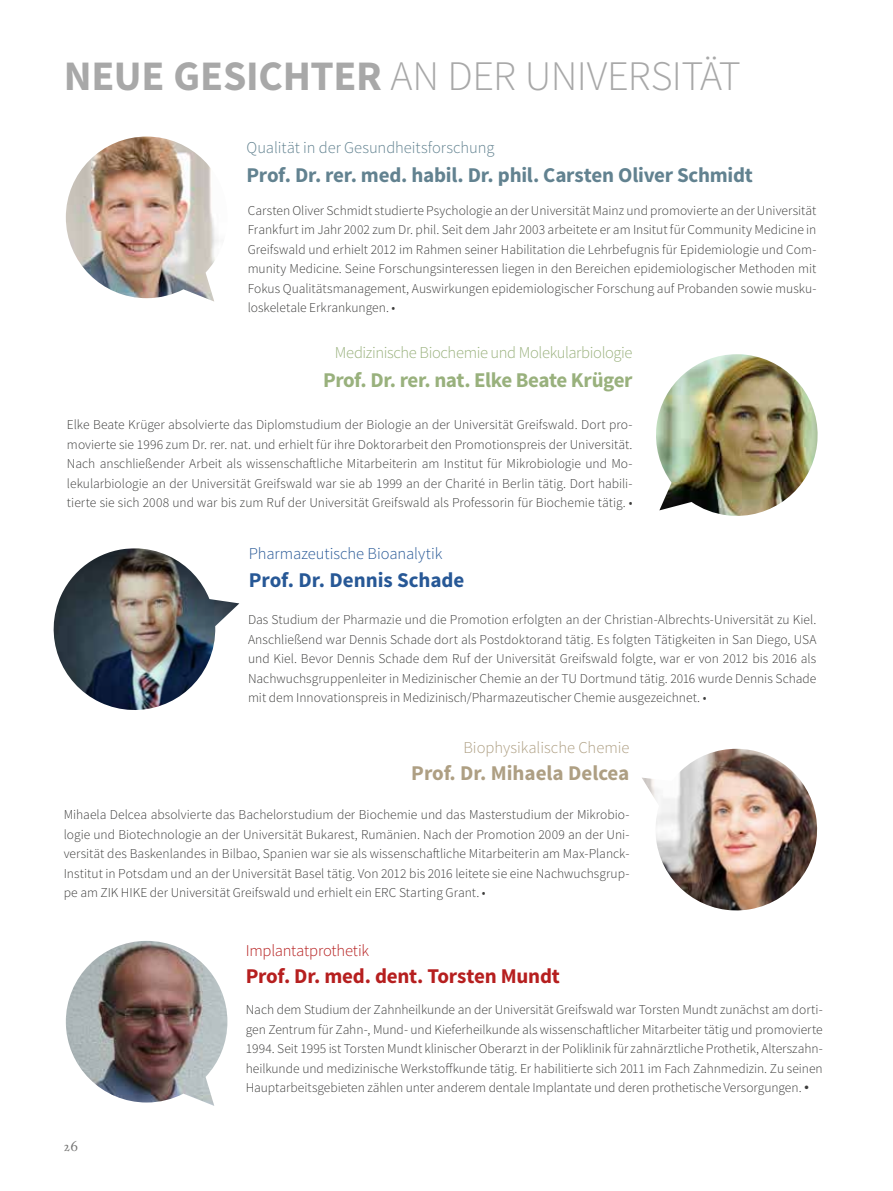
<style>
.page{position:relative;width:893px;height:1191px;background:#fff}
.page>*{position:absolute;margin:0;border:0;box-sizing:border-box;transform-origin:0 0}
.t1{font:300 42px "Source Sans Pro";letter-spacing:-.02em;color:#a8a8a8}
.t2{font:700 21px "Source Sans Pro";letter-spacing:-.01em;color:#628290}
.t3{font:700 21px "Source Sans Pro";letter-spacing:-.025em;color:#99b17d}
.t4{font:700 21px "Source Sans Pro";letter-spacing:-.01em;color:#b61f1f}
.t5{font:700 21px "Source Sans Pro";color:#ae9f83}
.t6{font:700 21px "Source Sans Pro";color:#275896}
.t7{font:300 16.5px "Source Sans Pro";letter-spacing:-.025em;color:#99b17d}
.t8{font:300 16.5px "Source Sans Pro";letter-spacing:-.005em;color:#628290}
.t9{font:300 16.5px "Source Sans Pro";letter-spacing:-.005em;color:#275896}
.t10{font:300 16.5px "Source Sans Pro";color:#ae9f83}
.t11{font:300 16.5px "Source Sans Pro";letter-spacing:-.015em;color:#b61f1f}
.t12{font:300 13.5px/19.5px "Source Sans Pro";color:#3d3d3c;text-align:justify}
.t13{font:13.5px "Day Roman";color:#70706f}
.s1{font-weight:700}
.s2{font-family:"Garamond";font-weight:400;font-size:14.25px}
</style>
<div class="page">
<img style="left:66px;top:136px;width:152px;height:165px">
<img style="left:66px;top:941px;width:161px;height:165px">
<img style="left:53px;top:548px;width:186px;height:162px">
<img style="left:656px;top:354px;width:162px;height:162px">
<img style="left:642px;top:749px;width:176px;height:162px">
<hr style="left:892px;top:624px;width:1px;height:539px;background:#1c9ed9">
<h1 class="t1" style="left:64px;top:50px;width:679px"><span class="s1">NEUE GESICHTER</span> AN DER UNIVERSITÄT</h1>
<p class="t8" style="left:247px;top:138px;width:249px">Qualität in der Gesundheitsforschung</p>
<h2 class="t2" style="left:247px;top:161px;width:508px">Prof. Dr. rer. med. habil. Dr. phil. Carsten Oliver Schmidt</h2>
<p class="t12" style="left:248px;top:200px;width:570px">Carsten Oliver Schmidt studierte Psychologie an der Universität Mainz und promovierte an der Universität Frankfurt im Jahr 2002 zum Dr. phil. Seit dem Jahr 2003 arbeitete er am Insitut für Community Medicine in Greifswald und erhielt 2012 im Rahmen seiner Habilitation die Lehrbefugnis für Epidemiologie und Com&shy;munity Medicine. Seine Forschungsinteressen liegen in den Bereichen epidemiologischer Methoden mit Fokus Qualitätsmanagement, Auswirkungen epidemiologischer Forschung auf Probanden sowie musku&shy;loskeletale Erkrankungen. •</p>
<p class="t7" style="left:335px;top:342px;width:299px">Medizinische Biochemie und Molekularbiologie</p>
<h2 class="t3" style="left:323px;top:366px;width:311px">Prof. Dr. rer. nat. Elke Beate Krüger</h2>
<p class="t12" style="left:67px;top:415px;width:567px">Elke Beate Krüger absolvierte das Diplomstudium der Biologie an der Universität Greifswald. Dort pro&shy;movierte sie 1996 zum Dr. rer. nat. und erhielt für ihre Doktorarbeit den Promotionspreis der Universität.<br>Nach anschließender Arbeit als wissenschaftliche Mitarbeiterin am Institut für Mikrobiologie und Mo&shy;lekularbiologie an der Universität Greifswald war sie ab 1999 an der Charité in Berlin tätig. Dort habili&shy;tierte sie sich 2008 und war bis zum Ruf der Universität Greifswald als Professorin für Biochemie tätig. •</p>
<p class="t9" style="left:249px;top:543px;width:195px">Pharmazeutische Bioanalytik</p>
<h2 class="t6" style="left:249px;top:566px;width:217px">Prof. Dr. Dennis Schade</h2>
<p class="t12" style="left:248px;top:610px;width:570px">Das Studium der Pharmazie und die Promotion erfolgten an der Christian-Albrechts-Universität zu Kiel.<br>Anschließend war Dennis Schade dort als Postdoktorand tätig. Es folgten Tätigkeiten in San Diego, USA und Kiel. Bevor Dennis Schade dem Ruf der Universität Greifswald folgte, war er von 2012 bis 2016 als Nachwuchsgruppenleiter in Medizinischer Chemie an der TU Dortmund tätig. 2016 wurde Dennis Schade mit dem Innovationspreis in Medizinisch/Pharmazeutischer Chemie ausgezeichnet. •</p>
<p class="t10" style="left:463px;top:737px;width:168px">Biophysikalische Chemie</p>
<h2 class="t5" style="left:411px;top:759px;width:220px">Prof. Dr. Mihaela Delcea</h2>
<p class="t12" style="left:64px;top:805px;width:567px">Mihaela Delcea absolvierte das Bachelorstudium der Biochemie und das Masterstudium der Mikrobio&shy;logie und Biotechnologie an der Universität Bukarest, Rumänien. Nach der Promotion 2009 an der Uni&shy;versität des Baskenlandes in Bilbao, Spanien war sie als wissenschaftliche Mitarbeiterin am Max-Planck-Institut in Potsdam und an der Universität Basel tätig. Von 2012 bis 2016 leitete sie eine Nachwuchsgrup&shy;pe am ZIK HIKE der Universität Greifswald und erhielt ein ERC Starting Grant. •</p>
<p class="t11" style="left:246px;top:941px;width:125px">Implantatprothetik</p>
<h2 class="t4" style="left:246px;top:963px;width:315px">Prof. Dr. med. dent. Torsten Mundt</h2>
<p class="t13" style="left:64px;top:1137px;width:16px">26</p>
<p class="t12" style="left:246px;top:1000px;width:578px">Nach dem Studium der Zahnheilkunde an der Universität Greifswald war Torsten Mundt zunächst am dorti&shy;gen Zentrum für Zahn-, Mund- und Kieferheilkunde als wissenschaftlicher Mitarbeiter tätig und promovierte 1994. Seit 1995 ist Torsten Mundt klinischer Oberarzt in der Poliklinik für zahnärztliche Prothetik, Alterszahn&shy;heilkunde und medizinische Werkstoffkunde tätig. Er habilitierte sich 2011 im Fach Zahnmedizin. Zu seinen Hauptarbeitsgebieten zählen unter anderem dentale Implantate und deren prothetische Versorgungen. <span class="s2">•</span></p>
</div>
